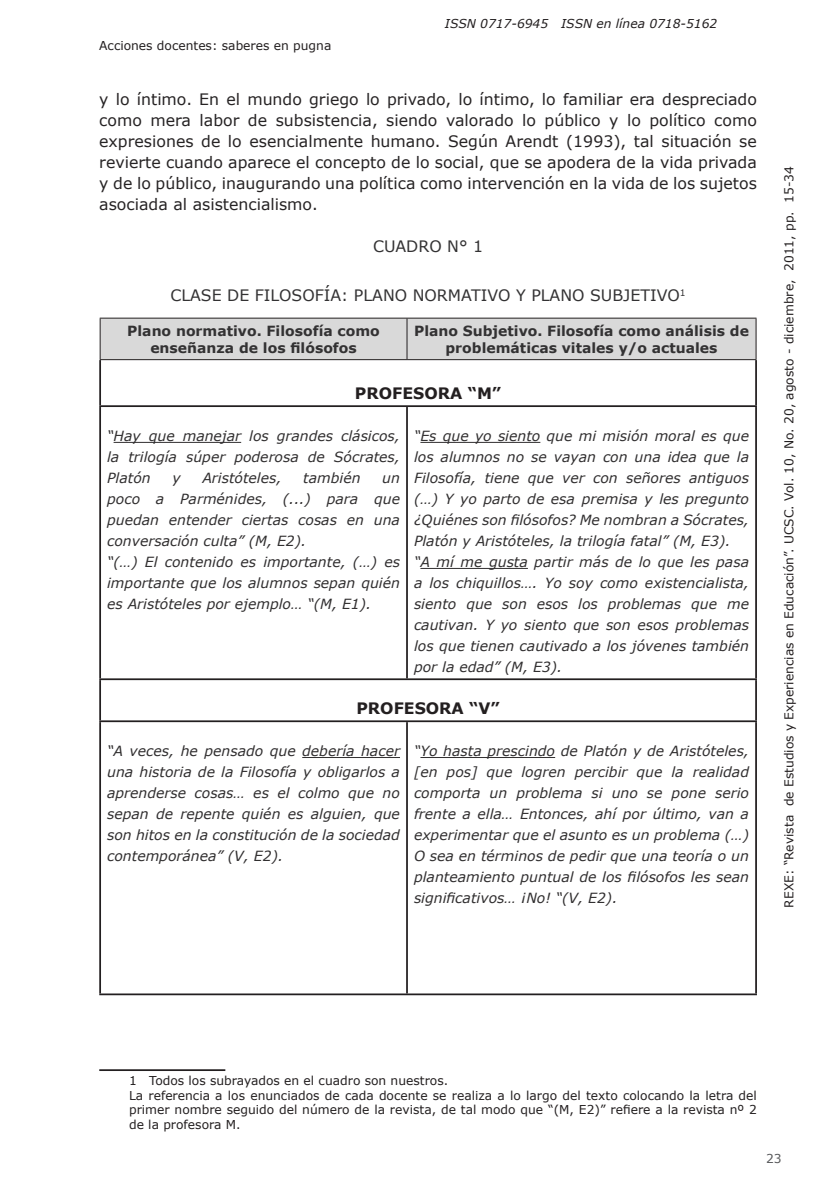
<style>
.page{position:relative;width:819px;height:1191px;background:#fff}
.page>*{position:absolute;margin:0;border:0;box-sizing:border-box;transform-origin:0 0}
.Párrafo_normal{font:15.75px/21px "Verdana";color:#262324;text-align:justify}
.Títulos_cuadros_y_gr{font:15.75px "Verdana";color:#333233}
.t1{font:700 15.75px "Verdana";color:#231f20}
.Parrafo_cuadro{font:italic 14px/21px "Verdana";color:#312f30;text-align:justify}
.Subtítulos_cuadros_y{font:700 14px/16.8px "Verdana";color:#333233;text-align:center}
.Nota_al_píe{font:12.25px/14.7px "Verdana";color:#231f20;text-align:justify}
.t2{font:italic 12.25px "Verdana";color:#231f20}
.t3{font:12.25px "Verdana";color:#57585a}
</style>
<div class="page">
<div style="left:101px;top:319px;width:654px;height:40px;background:#d9d9d9"></div>
<hr style="left:99px;top:360px;width:2px;height:45px;background:#231f20">
<hr style="left:755px;top:360px;width:1px;height:45px;background:#231f20">
<hr style="left:99px;top:405px;width:308px;height:2px;background:#231f20">
<hr style="left:99px;top:407px;width:2px;height:271px;background:#231f20">
<hr style="left:407px;top:405px;width:349px;height:2px;background:#231f20">
<hr style="left:406px;top:407px;width:2px;height:271px;background:#231f20">
<hr style="left:755px;top:407px;width:1px;height:271px;background:#231f20">
<hr style="left:99px;top:678px;width:308px;height:2px;background:#231f20">
<hr style="left:99px;top:680px;width:2px;height:40px;background:#231f20">
<hr style="left:407px;top:678px;width:349px;height:2px;background:#231f20">
<hr style="left:755px;top:680px;width:1px;height:40px;background:#231f20">
<hr style="left:99px;top:720px;width:308px;height:2px;background:#231f20">
<hr style="left:99px;top:722px;width:2px;height:271px;background:#231f20">
<hr style="left:407px;top:720px;width:349px;height:2px;background:#231f20">
<hr style="left:406px;top:722px;width:2px;height:271px;background:#231f20">
<hr style="left:755px;top:722px;width:1px;height:271px;background:#231f20">
<hr style="left:99px;top:993px;width:308px;height:2px;background:#231f20">
<hr style="left:407px;top:993px;width:349px;height:2px;background:#231f20">
<hr style="left:100px;top:318px;width:1px;height:41px;background:#231f20">
<hr style="left:406px;top:318px;width:1px;height:41px;background:#231f20">
<hr style="left:755px;top:318px;width:1px;height:41px;background:#231f20">
<hr style="left:407px;top:359px;width:349px;height:1px;background:#231f20">
<hr style="left:100px;top:318px;width:307px;height:1px;background:#231f20">
<hr style="left:407px;top:318px;width:349px;height:1px;background:#231f20">
<hr style="left:100px;top:359px;width:307px;height:1px;background:#231f20">
<hr style="left:114px;top:442px;width:127px;height:1px;background:#312f30">
<hr style="left:420px;top:442px;width:120px;height:1px;background:#312f30">
<hr style="left:420px;top:568px;width:108px;height:1px;background:#312f30">
<hr style="left:302px;top:757px;width:98px;height:1px;background:#312f30">
<hr style="left:420px;top:757px;width:135px;height:1px;background:#312f30">
<hr style="left:99px;top:1069px;width:126px;height:2px;background:#231f20">
<p class="t2" style="left:445px;top:16px;width:274px">ISSN 0717-6945 ISSN en línea 0718-5162</p>
<p class="Nota_al_píe" style="left:99px;top:38px;width:233px">Acciones docentes: saberes en pugna</p>
<p class="Párrafo_normal" style="left:99px;top:88px;width:659px">y lo íntimo. En el mundo griego lo privado, lo íntimo, lo familiar era despreciado como mera labor de subsistencia, siendo valorado lo público y lo político como expresiones de lo esencialmente humano. Según Arendt (1993), tal situación se revierte cuando aparece el concepto de lo social, que se apodera de la vida privada y de lo público, inaugurando una política como intervención en la vida de los sujetos asociada al asistencialismo.</p>
<p class="Títulos_cuadros_y_gr" style="left:373px;top:236px;width:112px">CUADRO N° 1</p>
<p class="Títulos_cuadros_y_gr" style="left:170px;top:285px;width:516px">CLASE DE FILOSOFÍA: PLANO NORMATIVO Y PLANO SUBJETIVO<sup>1</sup></p>
<p class="Subtítulos_cuadros_y" style="left:127px;top:322px;width:254px">Plano normativo. Filosofía como enseñanza de los filósofos</p>
<p class="Subtítulos_cuadros_y" style="left:414px;top:322px;width:336px">Plano Subjetivo. Filosofía como análisis de problemáticas vitales y/o actuales</p>
<p class="t1" style="left:355px;top:383px;width:148px">PROFESORA “M”</p>
<p class="Parrafo_cuadro" style="left:107px;top:425px;width:294px">“Hay que manejar los grandes clásicos, la trilogía súper poderosa de Sócrates, Platón</p>
<p class="Parrafo_cuadro" style="left:414px;top:425px;width:336px">“Es que yo siento que mi misión moral es que los alumnos no se vayan con una idea que la Filosofía, tiene que ver con señores antiguos (…) Y yo parto de esa premisa y les pregunto ¿Quiénes son filósofos? Me nombran a Sócrates, Platón y Aristóteles, la trilogía fatal” (M, E3).</p>
<p class="Parrafo_cuadro" style="left:414px;top:551px;width:336px">“A mí me gusta partir más de lo que les pasa a los chiquillos…. Yo soy como existencialista, siento que son esos los problemas que me cautivan. Y yo siento que son esos problemas los que tienen cautivado a los jóvenes también por la edad” (M, E3).</p>
<p class="t1" style="left:356px;top:698px;width:145px">PROFESORA “V”</p>
<p class="Parrafo_cuadro" style="left:107px;top:740px;width:294px">“A veces, he pensado que debería hacer una historia de la Filosofía y obligarlos a aprenderse cosas… es el colmo que no sepan de repente quién es alguien, que son hitos en la constitución de la sociedad contemporánea” (V, E2).</p>
<p class="Parrafo_cuadro" style="left:414px;top:740px;width:336px">“Yo hasta prescindo de Platón y de Aristóteles, [en pos] que logren percibir que la realidad comporta un problema si uno se pone serio frente a ella… Entonces, ahí por último, van a experimentar que el asunto es un problema (…)<br>O sea en términos de pedir que una teoría o un planteamiento puntual de los filósofos les sean significativos… ¡No! “(V, E2).</p>
<p class="Parrafo_cuadro" style="left:172px;top:467px;width:10px">y</p>
<p class="Parrafo_cuadro" style="left:202px;top:467px;width:81px">Aristóteles,</p>
<p class="Parrafo_cuadro" style="left:303px;top:467px;width:59px">también</p>
<p class="Parrafo_cuadro" style="left:107px;top:467px;width:294px;text-indent:275px">un poco a Parménides, (...) para que puedan entender ciertas cosas en una conversación culta” (M, E2).</p>
<p class="Parrafo_cuadro" style="left:107px;top:551px;width:294px">“(…) El contenido es importante, (…) es importante que los alumnos sepan quién es Aristóteles por ejemplo… “(M, E1).</p>
<p class="Nota_al_píe" style="left:781px;top:907px;width:743px;rotate:-90deg">REXE: “Revista de Estudios y Experiencias en Educación”. UCSC. Vol. 10, No. 20, agosto - diciembre, 2011, pp. 15-34</p>
<p class="Nota_al_píe" style="left:129px;top:1072px;width:320px">1 Todos los subrayados en el cuadro son nuestros.</p>
<p class="Nota_al_píe" style="left:129px;top:1087px;width:629px">La referencia a los enunciados de cada docente se realiza a lo largo del texto colocando la letra del primer nombre seguido del número de la revista, de tal modo que “(M, E2)” refiere a la revista nº 2 de la profesora M.</p>
<p class="t3" style="left:766px;top:1150px;width:17px">23</p>
</div>
